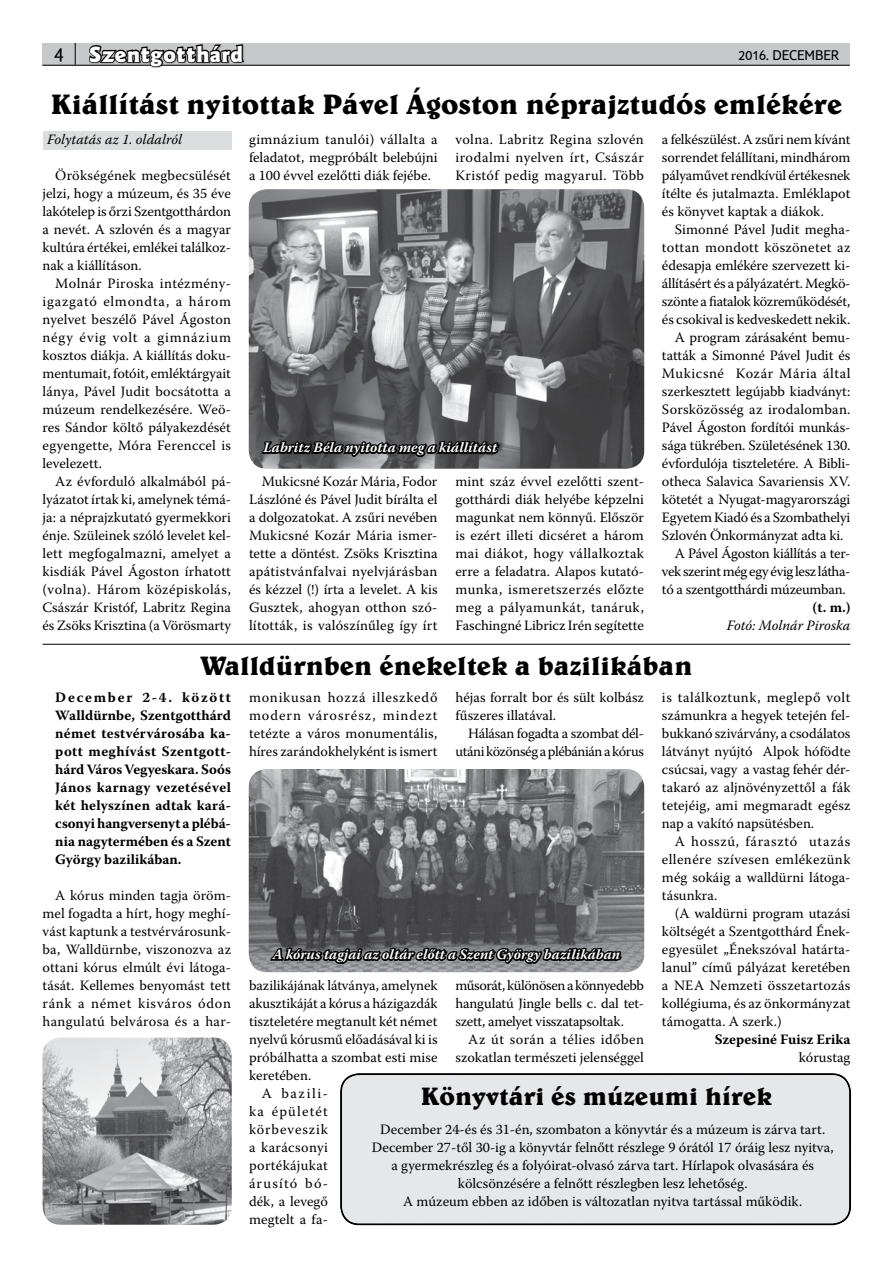
<style>
.page{position:relative;width:893px;height:1263px;background:#fff}
.page>*{position:absolute;margin:0;border:0;box-sizing:border-box;transform-origin:0 0}
.t1{font:700 28.5px "Belwe HBT";color:#000}
.t2{font:700 27px "Belwe HBT";color:#000}
.t3{font:700 25.5px "Belwe HBT";color:#000}
.t4{font:900 22.05px "Goudy Sans Black HBT";color:#fff}
.t5{font:14.55px "TUI Type";color:#000}
.t6{font:14.25px/18px "Warnock Pro";color:#000;text-align:justify}
.t7{font:700 14.25px/18px "Warnock Pro";color:#000;text-align:justify}
.t8{font:14.25px/18px "Warnock Pro";letter-spacing:-.025em;color:#000;text-align:right}
.t9{font:14.25px "Warnock Pro";letter-spacing:-.02em;color:#000}
.t10{font:italic 700 14.25px "Warnock Pro";color:#fff}
.t11{font:14.25px "Warnock Pro";letter-spacing:.02em;color:#000}
.t12{font:italic 14.25px "Warnock Pro";color:#000}
.t13{font:14.25px "Warnock Pro";letter-spacing:.025em;color:#000}
.t14{font:14.25px "Warnock Pro";letter-spacing:.035em;color:#000}
.t15{font:14.25px "Warnock Pro";letter-spacing:.06em;color:#000}
.t16{font:14.25px "Warnock Pro";letter-spacing:.085em;color:#000}
.t17{font:14.25px "Warnock Pro";letter-spacing:.08em;color:#000}
.s1{font-family:"TUI Type";font-weight:400;font-size:20.55px;color:#000}
</style>
<div class="page">
<div style="left:42px;top:43px;width:808px;height:22px;background:#c7c8ca"></div>
<hr style="left:43px;top:65px;width:807px;height:1px;background:#000">
<svg style="left:88px;top:44px;width:158px;height:24px"></svg>
<svg style="left:75px;top:43px;width:1px;height:22px"></svg>
<img style="left:249px;top:769px;width:395px;height:203px">
<img style="left:43px;top:1037px;width:189px;height:188px">
<img style="left:249px;top:189px;width:395px;height:280px">
<div style="left:43px;top:131px;width:189px;height:19px;background:#dcddde"></div>
<hr style="left:43px;top:644px;width:807px;height:1px;background:#000">
<svg style="left:268px;top:908px;width:356px;height:65px;background:#57585a"></svg>
<div style="left:341px;top:1074px;width:510px;height:151px;background:#e6e7e8"></div>
<svg style="left:260px;top:401px;width:242px;height:60px;background:#505052"></svg>
<h3 class="t4" style="left:54px;top:40px;width:190px"><span class="s1">4</span> Szentgotthárd</h3>
<p class="t5" style="left:738px;top:47px;width:102px">2016. DECEMBER</p>
<h1 class="t1" style="left:51px;top:86px;width:793px">Kiállítást nyitottak Pável Ágoston néprajztudós emlékére</h1>
<p class="t12" style="left:47px;top:131px;width:137px">Folytatás az 1. oldalról</p>
<p class="t6" style="left:249px;top:130px;width:190px">gimnázium tanulói) vállalta a feladatot, megpróbált belebújni a 100 évvel ezelőtti diák fejébe.</p>
<p class="t6" style="left:662px;top:130px;width:190px">a felkészülést. A zsűri nem kívánt sorrendet felállítani, mindhárom pályaművet rendkívül értékesnek ítélte és jutalmazta. Emléklapot és könyvet kaptak a diákok.</p>
<p class="t6" style="left:675px;top:220px;width:177px">Simonné Pável Judit megha-</p>
<p class="t11" style="left:662px;top:239px;width:190px">tottan mondott köszönetet az</p>
<p class="t6" style="left:662px;top:256px;width:190px">édesapja emlékére szervezett ki-</p>
<p class="t6" style="left:662px;top:274px;width:190px">állításért és a pályázatért. Megkö-</p>
<p class="t9" style="left:662px;top:293px;width:190px">szönte a fiatalok közreműködését,</p>
<p class="t6" style="left:662px;top:310px;width:190px">és csokival is kedveskedett nekik.</p>
<p class="t6" style="left:675px;top:328px;width:177px">A program zárásaként bemu-</p>
<p class="t6" style="left:662px;top:346px;width:190px">tatták a Simonné Pável Judit és</p>
<p class="t14" style="left:662px;top:365px;width:190px">Mukicsné Kozár Mária által</p>
<p class="t6" style="left:662px;top:382px;width:190px">szerkesztett legújabb kiadványt:</p>
<p class="t11" style="left:662px;top:401px;width:190px">Sorsközösség az irodalomban.</p>
<p class="t6" style="left:662px;top:418px;width:190px">Pável Ágoston fordítói munkás-</p>
<p class="t6" style="left:662px;top:436px;width:190px">sága tükrében. Születésének 130.</p>
<p class="t6" style="left:662px;top:454px;width:190px">évfordulója tiszteletére. A Bibli-</p>
<p class="t6" style="left:662px;top:472px;width:190px">otheca Salavica Savariensis XV.</p>
<p class="t6" style="left:662px;top:490px;width:190px">kötetét a Nyugat-magyarországi</p>
<p class="t6" style="left:662px;top:508px;width:190px">Egyetem Kiadó és a Szombathelyi</p>
<p class="t6" style="left:662px;top:526px;width:183px">Szlovén Önkormányzat adta ki.</p>
<p class="t9" style="left:675px;top:545px;width:177px">A Pável Ágoston kiállítás a ter-</p>
<p class="t8" style="left:662px;top:562px;width:190px">vek szerint még egy évig lesz látha-</p>
<p class="t9" style="left:662px;top:581px;width:185px">tó a szentgotthárdi múzeumban.</p>
<p class="t7" style="left:813px;top:598px;width:39px">(t. m.)</p>
<p class="t12" style="left:727px;top:617px;width:125px">Fotó: Molnár Piroska</p>
<p class="t6" style="left:455px;top:130px;width:190px">volna. Labritz Regina szlovén irodalmi nyelven írt, Császár Kristóf pedig magyarul. Több</p>
<p class="t6" style="left:43px;top:166px;width:190px;text-indent:13px">Örökségének megbecsülését jelzi, hogy a múzeum, és 35 éve lakótelep is őrzi Szentgotthárdon a nevét. A szlovén és a magyar kultúra értékei, emlékei találkoz&shy;nak a kiállításon.</p>
<p class="t6" style="left:43px;top:274px;width:190px;text-indent:13px">Molnár Piroska intézmény&shy;igazgató elmondta, a három nyelvet beszélő Pável Ágoston négy évig volt a gimnázium kosztos diákja. A kiállítás doku&shy;mentumait, fotóit, emléktárgyait lánya, Pável Judit bocsátotta a múzeum rendelkezésére. Weö&shy;res Sándor költő pályakezdését egyengette, Móra Ferenccel is levelezett.</p>
<p class="t6" style="left:43px;top:472px;width:190px;text-indent:13px">Az évforduló alkalmából pá&shy;lyázatot írtak ki, amelynek témá&shy;ja: a néprajzkutató gyermekkori énje. Szüleinek szóló levelet kel&shy;lett megfogalmazni, amelyet a kisdiák Pável Ágoston írhatott (volna). Három középiskolás, Császár Kristóf, Labritz Regina és Zsöks Krisztina (a Vörösmarty</p>
<p class="t10" style="left:264px;top:439px;width:235px">Labritz Béla nyitotta meg a kiállítást</p>
<p class="t6" style="left:455px;top:472px;width:190px">mint száz évvel ezelőtti szent&shy;gotthárdi diák helyébe képzelni magunkat nem könnyű. Először is ezért illeti dicséret a három mai diákot, hogy vállalkoztak erre a feladatra. Alapos kutató&shy;munka, ismeretszerzés előzte meg a pályamunkát, tanáruk, Faschingné Libricz Irén segítette</p>
<p class="t6" style="left:249px;top:472px;width:190px;text-indent:13px">Mukicsné Kozár Mária, Fodor Lászlóné és Pável Judit bírálta el a dolgozatokat. A zsűri nevében Mukicsné Kozár Mária ismer&shy;tette a döntést. Zsöks Krisztina apátistvánfalvai nyelvjárásban és kézzel (!) írta a levelet. A kis Gusztek, ahogyan otthon szó&shy;lították, is valószínűleg így írt</p>
<h2 class="t2" style="left:201px;top:648px;width:493px">Walldürnben énekeltek a bazilikában</h2>
<p class="t7" style="left:55px;top:688px;width:177px">December 2-4. között Walldürnbe, Szentgotthárd német testvérvárosába ka&shy;pott meghívást Szentgott&shy;hárd Város Vegyeskara. Soós János karnagy vezetésével két helyszínen adtak kará&shy;csonyi hangversenyt a plébá&shy;nia nagytermében és a Szent György bazilikában.</p>
<p class="t6" style="left:43px;top:886px;width:190px;text-indent:13px">A kórus minden tagja öröm&shy;mel fogadta a hírt, hogy meghí&shy;vást kaptunk a testvérvárosunk&shy;ba, Walldürnbe, viszonozva az ottani kórus elmúlt évi látoga&shy;tását. Kellemes benyomást tett ránk a német kisváros ódon hangulatú belvárosa és a har-</p>
<p class="t6" style="left:662px;top:688px;width:190px">is találkoztunk, meglepő volt számunkra a hegyek tetején fel&shy;bukkanó szivárvány, a csodálatos látványt nyújtó Alpok hófödte csúcsai, vagy a vastag fehér dér&shy;takaró az aljnövényzettől a fák tetejéig, ami megmaradt egész nap a vakító napsütésben.</p>
<p class="t6" style="left:662px;top:832px;width:190px;text-indent:13px">A hosszú, fárasztó utazás ellenére szívesen emlékezünk még sokáig a walldürni látoga&shy;tásunkra.</p>
<p class="t6" style="left:662px;top:904px;width:190px;text-indent:13px">(A waldürni program utazási költségét a Szentgotthárd Ének&shy;egyesület „Énekszóval határta&shy;lanul” című pályázat keretében a NEA Nemzeti összetartozás kollégiuma, és az önkormányzat támogatta. A szerk.)</p>
<p class="t7" style="left:715px;top:1030px;width:137px">Szepesiné Fuisz Erika</p>
<p class="t6" style="left:799px;top:1048px;width:53px">kórustag</p>
<p class="t6" style="left:455px;top:688px;width:190px">héjas forralt bor és sült kolbász fűszeres illatával.</p>
<p class="t8" style="left:455px;top:724px;width:190px">Hálásan fogadta a szombat dél&shy;utáni közönség a plébánián a kórus</p>
<p class="t6" style="left:249px;top:688px;width:190px">monikusan hozzá illeszkedő modern városrész, mindezt tetézte a város monumentális, híres zarándokhelyként is ismert</p>
<p class="t10" style="left:273px;top:946px;width:349px">A kórus tagjai az oltár előtt a Szent György bazilikában</p>
<p class="t6" style="left:455px;top:976px;width:190px">műsorát, különösen a könnyedebb hangulatú Jingle bells c. dal tet&shy;szett, amelyet visszatapsoltak.</p>
<p class="t6" style="left:455px;top:1030px;width:190px;text-align:right">Az út során a télies időben szokatlan természeti jelenséggel</p>
<p class="t6" style="left:249px;top:976px;width:190px">bazilikájának látványa, amelynek</p>
<p class="t6" style="left:249px;top:994px;width:190px">akusztikáját a kórus a házigazdák</p>
<p class="t6" style="left:249px;top:1012px;width:190px">tiszteletére megtanult két német</p>
<p class="t6" style="left:249px;top:1030px;width:190px">nyelvű kórusmű előadásával ki is</p>
<p class="t6" style="left:249px;top:1048px;width:190px">próbálhatta a szombat esti mise</p>
<p class="t6" style="left:249px;top:1066px;width:64px">keretében.</p>
<p class="t6" style="left:262px;top:1084px;width:68px">A bazili-</p>
<p class="t16" style="left:249px;top:1103px;width:80px">ka épületét</p>
<p class="t15" style="left:249px;top:1121px;width:80px">körbeveszik</p>
<p class="t13" style="left:249px;top:1139px;width:80px">a karácsonyi</p>
<p class="t13" style="left:249px;top:1157px;width:80px">portékájukat</p>
<p class="t17" style="left:249px;top:1175px;width:80px">árusító bó-</p>
<p class="t6" style="left:249px;top:1192px;width:80px">dék, a levegő</p>
<p class="t6" style="left:249px;top:1210px;width:80px">megtelt a fa-</p>
<h3 class="t3" style="left:421px;top:1080px;width:353px">Könyvtári és múzeumi hírek</h3>
<p class="t6" style="left:372px;top:1120px;width:464px;text-align:center">December 24-és és 31-én, szombaton a könyvtár és a múzeum is zárva tart.<br>December 27-től 30-ig a könyvtár felnőtt részlege 9 órától 17 óráig lesz nyitva, a gyermekrészleg és a folyóirat-olvasó zárva tart. Hírlapok olvasására és kölcsönzésére a felnőtt részlegben lesz lehetőség.<br>A múzeum ebben az időben is változatlan nyitva tartással működik.</p>
</div>
